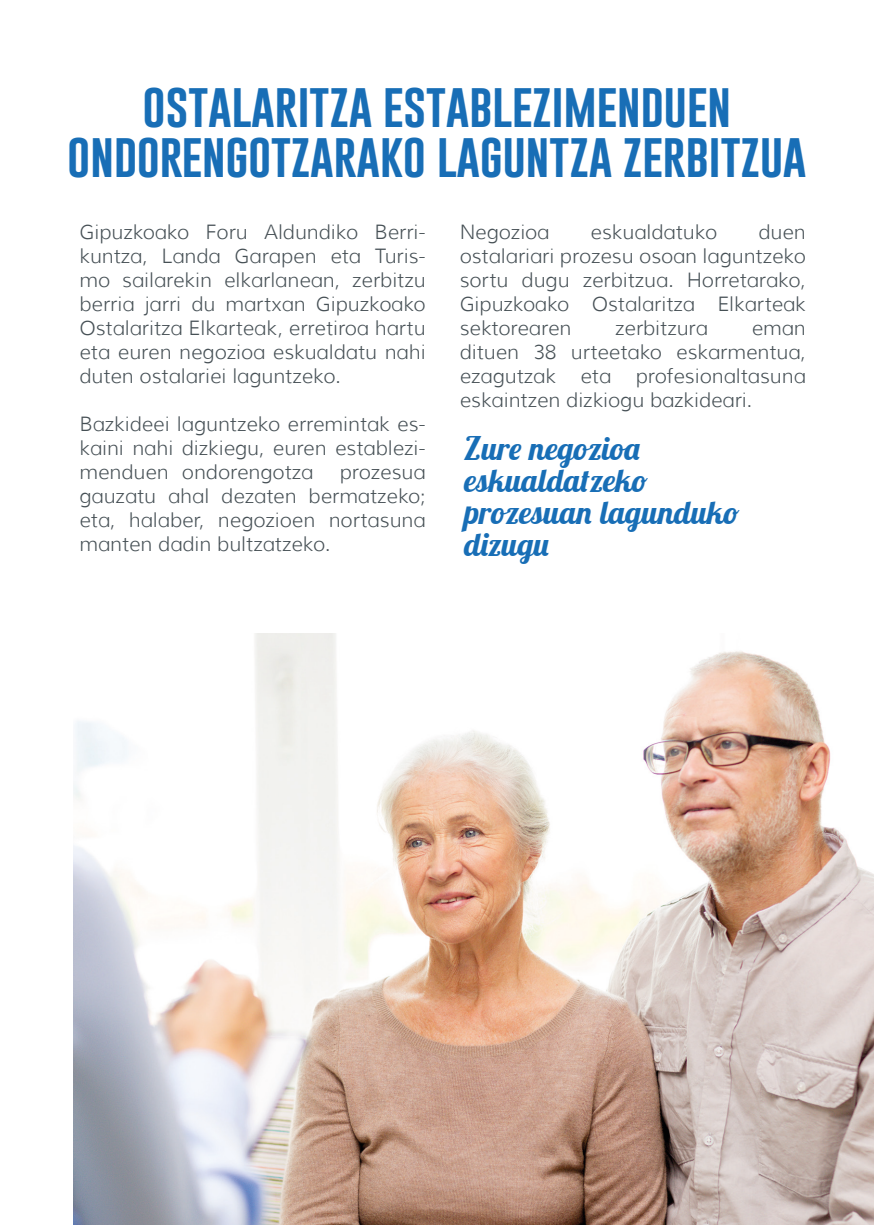
<style>
.page{position:relative;width:874px;height:1225px;background:#fff}
.page>*{position:absolute;margin:0;border:0;box-sizing:border-box;transform-origin:0 0}
.t1{font:46px/50px "Gobold";letter-spacing:-.01em;color:#186eb6;text-align:center}
.t2{font:italic 700 32px/32px "Lobster Two";color:#186eb6}
.t3{font:300 20px/24px "Muli";color:#465055;text-align:justify}
</style>
<div class="page">
<img style="left:74px;top:634px;width:799px;height:591px">
<p class="t1" style="left:67px;top:80px;width:740px">OSTALARITZA ESTABLEZIMENDUEN<br>ONDORENGOTZARAKO LAGUNTZA ZERBITZUA</p>
<p class="t3" style="left:79px;top:220px;width:347px">Gipuzkoako Foru Aldundiko Berri&shy;kuntza, Landa Garapen eta Turis&shy;mo sailarekin elkarlanean, zerbitzu berria jarri du martxan Gipuzkoako Ostalaritza Elkarteak, erretiroa hartu eta euren negozioa eskualdatu nahi duten ostalariei laguntzeko.</p>
<p class="t3" style="left:79px;top:412px;width:347px">Bazkideei laguntzeko erremintak es&shy;kaini nahi dizkiegu, euren establezi&shy;menduen ondorengotza</p>
<p class="t3" style="left:79px;top:460px;width:347px;text-indent:260px">prozesua gauzatu ahal dezaten bermatzeko; eta, halaber, negozioen nortasuna manten dadin bultzatzeko.</p>
<p class="t3" style="left:459px;top:220px;width:347px;text-indent:298px">duen ostalariari prozesu osoan laguntzeko sortu dugu zerbitzua. Horretarako, Gipuzkoako Ostalaritza Elkarteak sektorearen</p>
<p class="t3" style="left:459px;top:220px;width:91px">Negozioa</p>
<p class="t3" style="left:590px;top:220px;width:128px">eskualdatuko</p>
<p class="t3" style="left:615px;top:316px;width:94px">zerbitzura</p>
<p class="t3" style="left:459px;top:316px;width:347px;text-indent:292px">eman dituen 38 urteetako eskarmentua, ezagutzak eta profesionaltasuna eskaintzen dizkiogu bazkideari.</p>
<p class="t2" style="left:463px;top:432px;width:275px">Zure negozioa eskualdatzeko prozesuan lagunduko dizugu</p>
</div>
